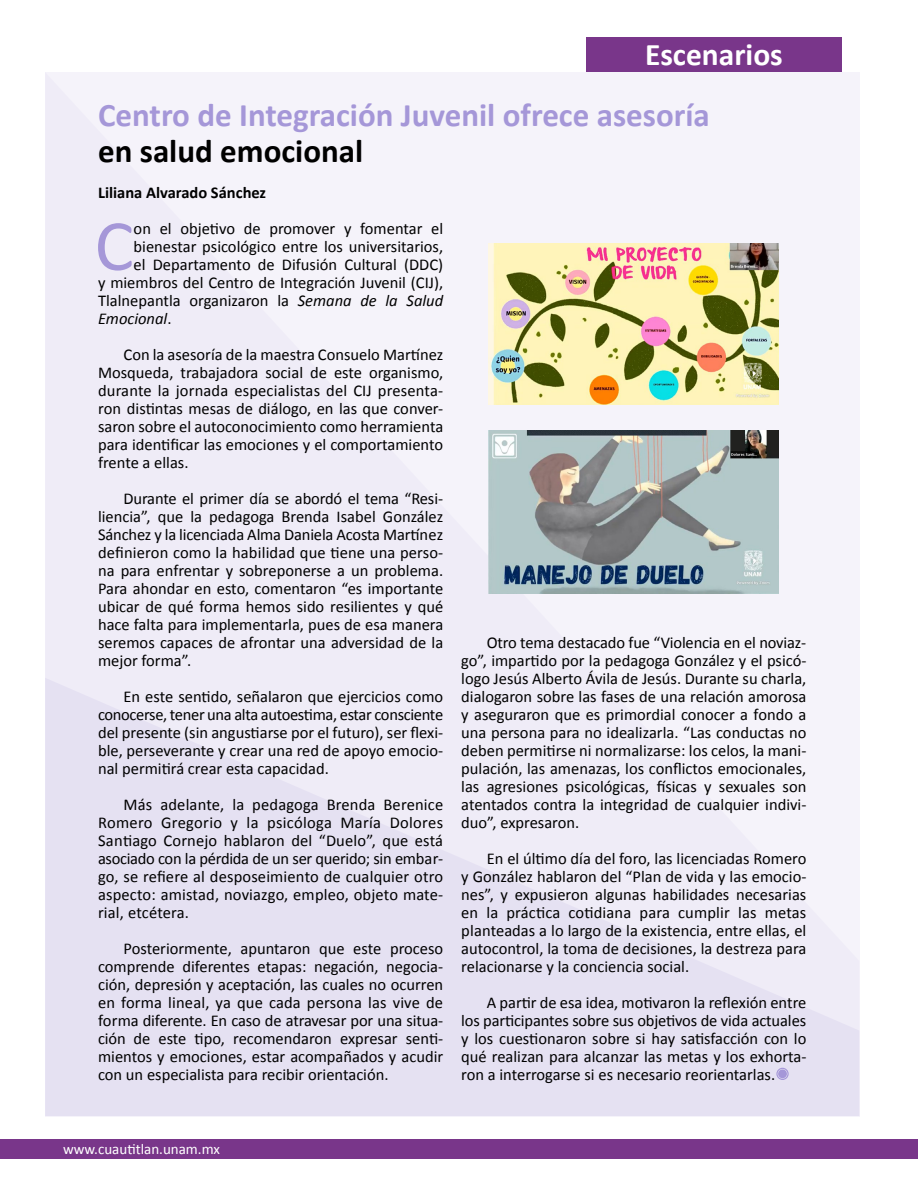
<style>
.page{position:relative;width:918px;height:1188px;background:#fff}
.page>*{position:absolute;margin:0;border:0;box-sizing:border-box;transform-origin:0 0}
.t1{font:73.2px "Calibri";color:#a597d8}
.t2{font:700 33px "Calibri";color:#a597d8}
.t3{font:700 33px "Calibri";color:#000}
.t4{font:700 31.5px "Calibri";color:#fff}
.t5{font:16.5px/18px "Calibri";color:#000;text-align:justify}
.t6{font:700 16.5px "Calibri";color:#000}
.t7{font:italic 16.5px "Calibri";color:#000}
.t8{font:15px "Calibri";color:#fff}
.s1{font-style:italic}
.s2{font-style:normal}
</style>
<div class="page">
<div style="left:45px;top:72px;width:814px;height:606px;background:#f5f3fa"></div>
<svg style="left:45px;top:678px;width:814px;height:438px;background:#e9e6f4"></svg>
<img style="left:489px;top:243px;width:290px;height:162px">
<img style="left:489px;top:431px;width:290px;height:163px">
<svg style="left:776px;top:1068px;width:13px;height:12px"></svg>
<div style="left:586px;top:38px;width:255px;height:34px;background:#79368a"></div>
<div style="left:0;top:1139px;width:918px;height:19px;background:#79368a"></div>
<h3 class="t4" style="left:645px;top:34px;width:139px">Escenarios</h3>
<h2 class="t2" style="left:98px;top:94px;width:613px">Centro de Integración Juvenil ofrece asesoría</h2>
<h2 class="t3" style="left:98px;top:130px;width:267px">en salud emocional</h2>
<p class="t6" style="left:98px;top:182px;width:170px">Liliana Alvarado Sánchez</p>
<h1 class="t1" style="left:95px;top:199px;width:41px">C</h1>
<p class="t5" style="left:134px;top:220px;width:311px">on el objetivo de promover y fomentar el</p>
<p class="t5" style="left:134px;top:238px;width:311px">bienestar psicológico entre los universitarios,</p>
<p class="t5" style="left:134px;top:256px;width:311px">el Departamento de Difusión Cultural (DDC)</p>
<p class="t5" style="left:98px;top:274px;width:347px">y miembros del Centro de Integración Juvenil (CIJ),</p>
<p class="t5" style="left:98px;top:292px;width:347px">Tlalnepantla organizaron la <span class="s1">Semana de la Salud</span></p>
<p class="t7" style="left:98px;top:307px;width:75px">Emocional<span class="s2">.</span></p>
<p class="t5" style="left:98px;top:346px;width:347px;text-indent:26px">Con la asesoría de la maestra Consuelo Martínez Mosqueda, trabajadora social de este organismo, durante la jornada especialistas del CIJ presenta&shy;ron distintas mesas de diálogo, en las que conver&shy;saron sobre el autoconocimiento como herramienta para identificar las emociones y el comportamiento frente a ellas.</p>
<p class="t5" style="left:98px;top:490px;width:347px;text-indent:26px">Durante el primer día se abordó el tema “Resi&shy;liencia”, que la pedagoga Brenda Isabel González Sánchez y la licenciada Alma Daniela Acosta Martínez definieron como la habilidad que tiene una perso&shy;na para enfrentar y sobreponerse a un problema.<br>Para ahondar en esto, comentaron “es importante ubicar de qué forma hemos sido resilientes y qué hace falta para implementarla, pues de esa manera seremos capaces de afrontar una adversidad de la mejor forma”.</p>
<p class="t5" style="left:98px;top:688px;width:347px;text-indent:26px">En este sentido, señalaron que ejercicios como conocerse, tener una alta autoestima, estar consciente del presente (sin angustiarse por el futuro), ser flexi&shy;ble, perseverante y crear una red de apoyo emocio&shy;nal permitirá crear esta capacidad.</p>
<p class="t5" style="left:98px;top:796px;width:347px;text-indent:26px">Más adelante, la pedagoga Brenda Berenice Romero Gregorio y la psicóloga María Dolores Santiago Cornejo hablaron del “Duelo”, que está asociado con la pérdida de un ser querido; sin embar&shy;go, se refiere al desposeimiento de cualquier otro aspecto: amistad, noviazgo, empleo, objeto mate&shy;rial, etcétera.</p>
<p class="t5" style="left:98px;top:940px;width:347px;text-indent:26px">Posteriormente, apuntaron que este proceso comprende diferentes etapas: negación, negocia&shy;ción, depresión y aceptación, las cuales no ocurren en forma lineal, ya que cada persona las vive de forma diferente. En caso de atravesar por una situa&shy;ción de este tipo, recomendaron expresar senti&shy;mientos y emociones, estar acompañados y acudir con un especialista para recibir orientación.</p>
<p class="t5" style="left:461px;top:634px;width:347px;text-indent:26px">Otro tema destacado fue “Violencia en el noviaz&shy;go”, impartido por la pedagoga González y el psicó&shy;logo Jesús Alberto Ávila de Jesús. Durante su charla, dialogaron sobre las fases de una relación amorosa y aseguraron que es primordial conocer a fondo a una persona para no idealizarla. “Las conductas no deben permitirse ni normalizarse: los celos, la mani&shy;pulación, las amenazas, los conflictos emocionales, las agresiones psicológicas, físicas y sexuales son atentados contra la integridad de cualquier indivi&shy;duo”, expresaron.</p>
<p class="t5" style="left:461px;top:850px;width:347px;text-indent:26px">En el último día del foro, las licenciadas Romero y González hablaron del “Plan de vida y las emocio&shy;nes”, y expusieron algunas habilidades necesarias en la práctica cotidiana para cumplir las metas planteadas a lo largo de la existencia, entre ellas, el autocontrol, la toma de decisiones, la destreza para relacionarse y la conciencia social.</p>
<p class="t5" style="left:461px;top:994px;width:347px;text-indent:26px">A partir de esa idea, motivaron la reflexión entre los participantes sobre sus objetivos de vida actuales y los cuestionaron sobre si hay satisfacción con lo qué realizan para alcanzar las metas y los exhorta&shy;ron a interrogarse si es necesario reorientarlas.</p>
<p class="t8" style="left:63px;top:1140px;width:159px">www.cuautitlan.unam.mx</p>
</div>
